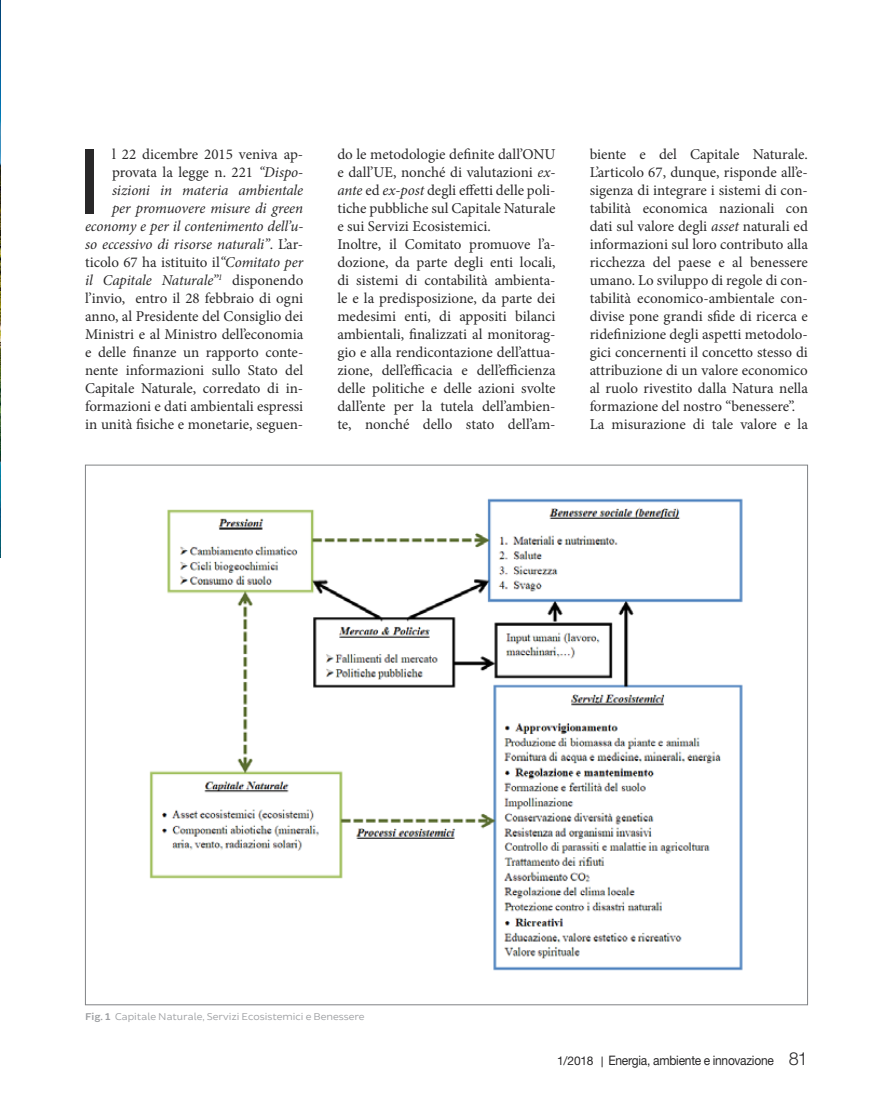
<style>
.page{position:relative;width:893px;height:1106px;background:#fff}
.page>*{position:absolute;margin:0;border:0;box-sizing:border-box;transform-origin:0 0}
.t1{font:95.1px "Myriad Pro";color:#292829}
.t2{font:15px/18px "Minion Pro";color:#292829}
.t3{font:13.05px "Helvetica Neue LT Std";letter-spacing:-.02em;color:#292829;scale:.92 1}
.t4{font:10.5px "Brocha";color:#9d9fa2}
.s1{font-style:italic}
.s2{font-weight:600}
.s3{font-size:12px}
.s4{font-family:"Calibri";font-size:12px}
.s5{font-family:"Helvetica Neue";font-weight:300;font-size:18px}
</style>
<div class="page">
<img style="left:149px;top:498px;width:594px;height:473px">
<img style="left:0;top:0;width:1px;height:558px">
<p class="t2" style="left:85px;top:146px;width:220px;text-align:right">l 22 dicembre 2015 veniva ap&shy;provata la legge n. 221 <span class="s1">“Dispo&shy;sizioni in materia ambientale<br>per promuovere misure di green economy e per il contenimento dell’u&shy;so eccessivo di risorse naturali”</span>. L’ar&shy;ticolo 67 ha istituito il<span class="s1">“Comitato per il Capitale Naturale”</span><sup>1</sup> disponendo l’invio, entro il 28 febbraio di ogni anno, al Presidente del Consiglio dei Ministri e al Ministro dell’economia e delle finanze un rapporto conte&shy;nente informazioni sullo Stato del Capitale Naturale, corredato di in&shy;formazioni e dati ambientali espressi in unità fisiche e monetarie, seguen-</p>
<p class="t2" style="left:337px;top:146px;width:220px">do le metodologie definite dall’ONU e dall’UE, nonché di valutazioni <span class="s1">ex&shy;ante</span> ed <span class="s1">ex-post</span> degli effetti delle poli&shy;tiche pubbliche sul Capitale Naturale e sui Servizi Ecosistemici.<br>Inoltre, il Comitato promuove l’a&shy;dozione, da parte degli enti locali, di sistemi di contabilità ambienta&shy;le e la predisposizione, da parte dei medesimi enti, di appositi bilanci ambientali, finalizzati al monitorag&shy;gio e alla rendicontazione dell’attua&shy;zione, dell’efficacia e dell’efficienza delle politiche e delle azioni svolte dall’ente per la tutela dell’ambien&shy;te, nonché dello stato dell’am-</p>
<p class="t2" style="left:590px;top:146px;width:220px">biente e del Capitale Naturale.<br>L’articolo 67, dunque, risponde all’e&shy;sigenza di integrare i sistemi di con&shy;tabilità economica nazionali con dati sul valore degli <span class="s1">asset</span> naturali ed informazioni sul loro contributo alla ricchezza del paese e al benessere umano. Lo sviluppo di regole di con&shy;tabilità economico-ambientale con&shy;divise pone grandi sfide di ricerca e ridefinizione degli aspetti metodolo&shy;gici concernenti il concetto stesso di attribuzione di un valore economico al ruolo rivestito dalla Natura nella formazione del nostro “benessere”.<br>La misurazione di tale valore e la</p>
<h1 class="t1" style="left:78px;top:123px;width:24px">I</h1>
<p class="t4" style="left:85px;top:1010px;width:281px"><span class="s2">Fig. 1</span> Capitale Naturale, Servizi Ecosistemici e Benessere</p>
<p class="t3" style="left:557px;top:1052px;width:274px"><span class="s3">1/2018</span> <span class="s4">|</span> Energia, ambiente e innovazione <span class="s5">81</span></p>
</div>
